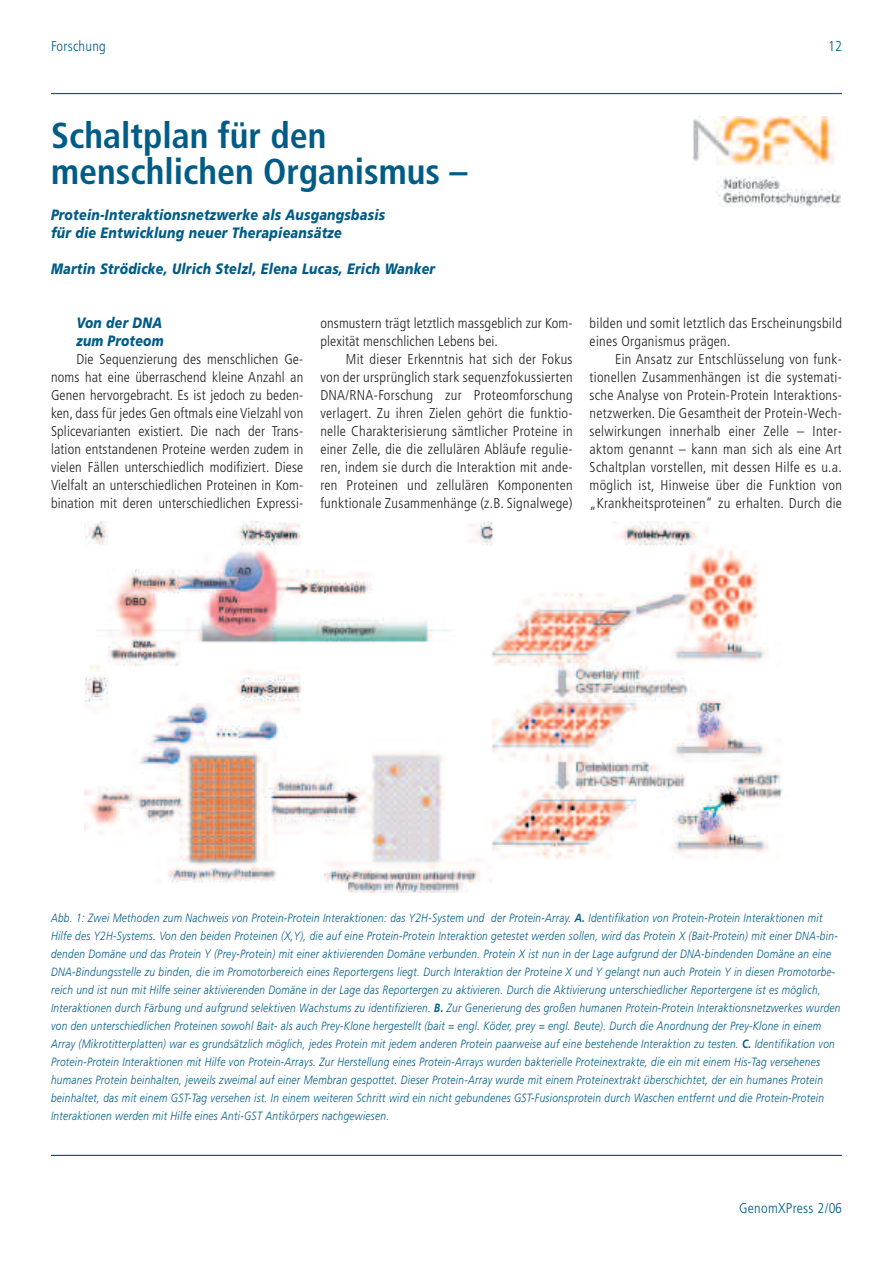
<style>
.page{position:relative;width:893px;height:1263px;background:#fff}
.page>*{position:absolute;margin:0;border:0;box-sizing:border-box;transform-origin:0 0}
.t1{font:700 condensed 36px/36px "Frutiger LT";color:#005c86}
.t2{font:italic 900 15px/18px "Frutiger LT";letter-spacing:.02em;color:#005c86;scale:.84 1}
.t3{font:italic 900 15px/18px "Frutiger LT";letter-spacing:.02em;color:#005c86;scale:.83 1}
.t4{font:300 condensed 14.25px/18px "Frutiger LT";letter-spacing:.02em;color:#231f20;text-align:justify}
.t5{font:300 condensed 14.25px "Frutiger LT";letter-spacing:.02em;color:#005c86}
.t6{font:italic 300 12px/18px "Frutiger LT";letter-spacing:.03em;color:#005c86;scale:.84 1}
.s1{font-weight:700}
</style>
<div class="page">
<hr style="left:51px;top:93px;width:791px;height:1px;background:#005c86">
<hr style="left:51px;top:1155px;width:791px;height:1px;background:#005c86">
<img style="left:84px;top:521px;width:699px;height:372px">
<img style="left:692px;top:117px;width:149px;height:89px">
<p class="t5" style="left:51px;top:40px;width:56px">Forschung</p>
<p class="t5" style="left:828px;top:40px;width:15px">12</p>
<h1 class="t1" style="left:51px;top:120px;width:418px">Schaltplan für den menschlichen Organismus –</h1>
<p class="t2" style="left:51px;top:206px;width:399px">Protein-Interaktionsnetzwerke als Ausgangsbasis für die Entwicklung neuer Therapieansätze</p>
<p class="t2" style="left:51px;top:260px;width:459px">Martin Strödicke, Ulrich Stelzl, Elena Lucas, Erich Wanker</p>
<p class="t3" style="left:77px;top:314px;width:106px">Von der DNA zum Proteom</p>
<p class="t4" style="left:51px;top:351px;width:254px;text-indent:26px">Die Sequenzierung des menschlichen Ge&shy;noms hat eine überraschend kleine Anzahl an Genen hervorgebracht. Es ist jedoch zu beden&shy;ken, dass für jedes Gen oftmals eine Vielzahl von Splicevarianten existiert. Die nach der Trans&shy;lation entstandenen Proteine werden zudem in vielen Fällen unterschiedlich modifiziert. Diese Vielfalt an unterschiedlichen Proteinen in Kom&shy;bination mit deren unterschiedlichen Expressi-</p>
<p class="t4" style="left:320px;top:315px;width:254px">onsmustern trägt letztlich massgeblich zur Kom&shy;plexität menschlichen Lebens bei.</p>
<p class="t4" style="left:320px;top:351px;width:254px;text-indent:26px">Mit dieser Erkenntnis hat sich der Fokus von der ursprünglich stark sequenzfokussierten DNA/RNA-Forschung zur Proteomforschung verlagert. Zu ihren Zielen gehört die funktio&shy;nelle Charakterisierung sämtlicher Proteine in einer Zelle, die die zellulären Abläufe regulie&shy;ren, indem sie durch die Interaktion mit ande&shy;ren Proteinen und zellulären Komponenten funktionale Zusammenhänge (z.B. Signalwege)</p>
<p class="t4" style="left:590px;top:315px;width:254px">bilden und somit letztlich das Erscheinungsbild eines Organismus prägen.</p>
<p class="t4" style="left:590px;top:351px;width:254px;text-indent:26px">Ein Ansatz zur Entschlüsselung von funk&shy;tionellen Zusammenhängen ist die systemati&shy;sche Analyse von Protein-Protein Interaktions&shy;netzwerken. Die Gesamtheit der Protein-Wech&shy;selwirkungen innerhalb einer Zelle – Inter&shy;aktom genannt – kann man sich als eine Art Schaltplan vorstellen, mit dessen Hilfe es u.a. möglich ist, Hinweise über die Funktion von „Krankheitsproteinen“ zu erhalten. Durch die</p>
<p class="t6" style="left:51px;top:909px;width:941px">Abb. 1: Zwei Methoden zum Nachweis von Protein-Protein Interaktionen: das Y2H-System und der Protein-Array. <span class="s1">A.</span> Identifikation von Protein-Protein Interaktionen mit Hilfe des Y2H-Systems. Von den beiden Proteinen (X,Y), die auf eine Protein-Protein Interaktion getestet werden sollen, wird das Protein X (Bait-Protein) mit einer DNA-bin&shy;denden Domäne und das Protein Y (Prey-Protein) mit einer aktivierenden Domäne verbunden. Protein X ist nun in der Lage aufgrund der DNA-bindenden Domäne an eine DNA-Bindungsstelle zu binden, die im Promotorbereich eines Reportergens liegt. Durch Interaktion der Proteine X und Y gelangt nun auch Protein Y in diesen Promotorbe&shy;reich und ist nun mit Hilfe seiner aktivierenden Domäne in der Lage das Reportergen zu aktivieren. Durch die Aktivierung unterschiedlicher Reportergene ist es möglich, Interaktionen durch Färbung und aufgrund selektiven Wachstums zu identifizieren. <span class="s1">B.</span> Zur Generierung des großen humanen Protein-Protein Interaktionsnetzwerkes wurden von den unterschiedlichen Proteinen sowohl Bait- als auch Prey-Klone hergestellt (bait = engl. Köder, prey = engl. Beute). Durch die Anordnung der Prey-Klone in einem Array (Mikrotitterplatten) war es grundsätzlich möglich, jedes Protein mit jedem anderen Protein paarweise auf eine bestehende Interaktion zu testen. <span class="s1">C.</span> Identifikation von Protein-Protein Interaktionen mit Hilfe von Protein-Arrays. Zur Herstellung eines Protein-Arrays wurden bakterielle Proteinextrakte, die ein mit einem His-Tag versehenes humanes Protein beinhalten, jeweils zweimal auf einer Membran gespottet. Dieser Protein-Array wurde mit einem Proteinextrakt überschichtet, der ein humanes Protein beinhaltet, das mit einem GST-Tag versehen ist. In einem weiteren Schritt wird ein nicht gebundenes GST-Fusionsprotein durch Waschen entfernt und die Protein-Protein Interaktionen werden mit Hilfe eines Anti-GST Antikörpers nachgewiesen.</p>
<p class="t5" style="left:739px;top:1202px;width:104px">GenomXPress 2/06</p>
</div>
